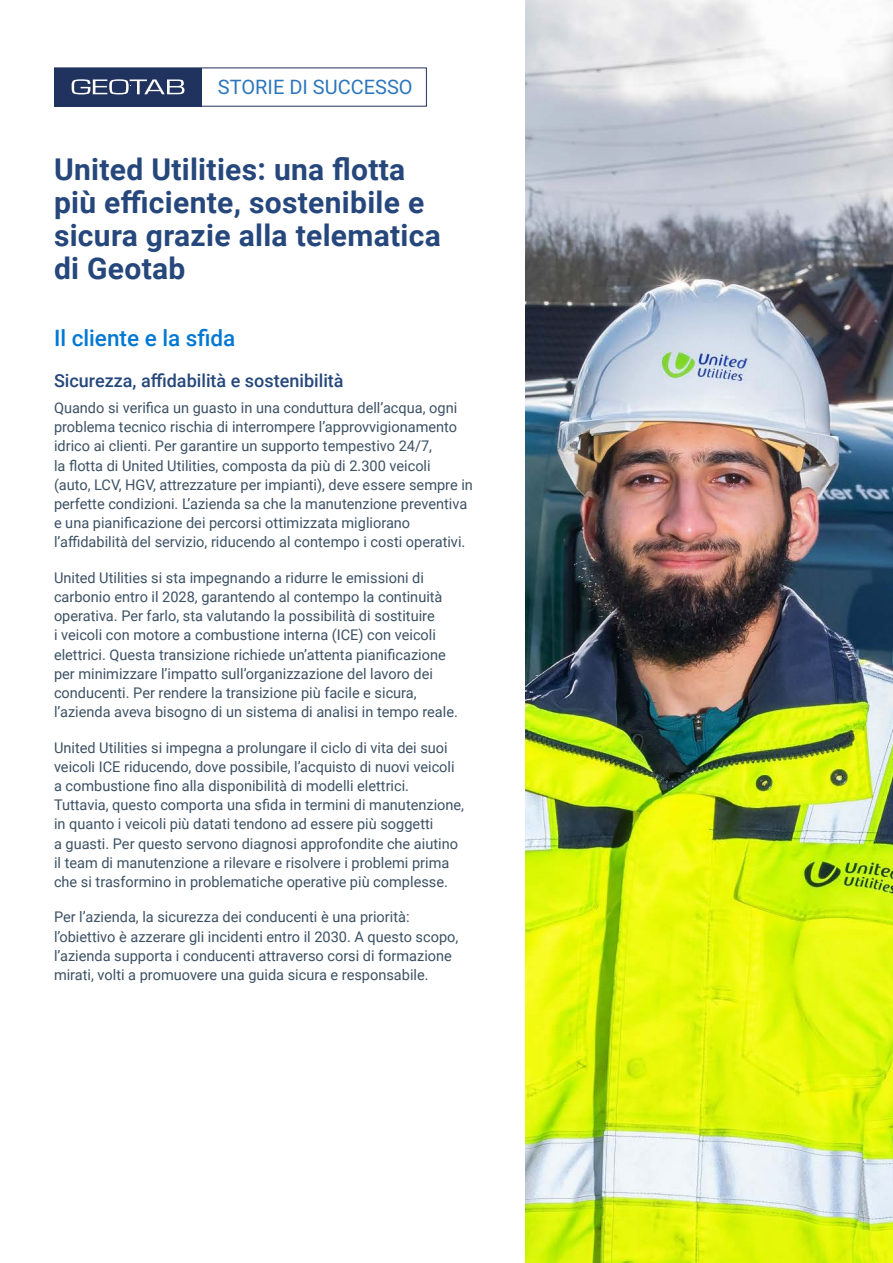
<style>
.page{position:relative;width:893px;height:1263px;background:#fff}
.page>*{position:absolute;margin:0;border:0;box-sizing:border-box;transform-origin:0 0}
.H1__Heading_1{font:700 30px/33px "Roboto";letter-spacing:.01em;color:#25477b}
.H2__Heading_2{font:500 22.5px "Roboto";color:#0078d3}
.t1{font:19.95px "Roboto";color:#2d76bc}
.H3__Heading_3{font:500 18px "Roboto";color:#25477b}
.P__Body_Copy{font:14.7px/19.2px "Roboto";color:#3c5164}
</style>
<div class="page">
<div style="left:54px;top:68px;width:148px;height:38px;background:#20325e"></div>
<svg style="left:72px;top:79px;width:112px;height:15px"></svg>
<div style="left:54px;top:68px;width:373px;height:38px;border:1px solid #20325e"></div>
<img style="left:525px;top:0;width:368px;height:1263px">
<p class="t1" style="left:218px;top:73px;width:196px">STORIE DI SUCCESSO</p>
<h1 class="H1__Heading_1" style="left:54px;top:152px;width:388px">United Utilities: una flotta più efficiente, sostenibile e sicura grazie alla telematica di Geotab</h1>
<h2 class="H2__Heading_2" style="left:54px;top:322px;width:183px">Il cliente e la sfida</h2>
<h3 class="H3__Heading_3" style="left:54px;top:368px;width:291px">Sicurezza, affidabilità e sostenibilità</h3>
<p class="P__Body_Copy" style="left:54px;top:398px;width:420px">Quando si verifica un guasto in una conduttura dell’acqua, ogni problema tecnico rischia di interrompere l’approvvigionamento idrico ai clienti. Per garantire un supporto tempestivo 24/7,<br>la flotta di United Utilities, composta da più di 2.300 veicoli<br>(auto, LCV, HGV, attrezzature per impianti), deve essere sempre in perfette condizioni. L’azienda sa che la manutenzione preventiva e una pianificazione dei percorsi ottimizzata migliorano l’affidabilità del servizio, riducendo al contempo i costi operativi.</p>
<p class="P__Body_Copy" style="left:54px;top:567px;width:405px">United Utilities si sta impegnando a ridurre le emissioni di carbonio entro il 2028, garantendo al contempo la continuità operativa. Per farlo, sta valutando la possibilità di sostituire<br>i veicoli con motore a combustione interna (ICE) con veicoli elettrici. Questa transizione richiede un’attenta pianificazione per minimizzare l’impatto sull’organizzazione del lavoro dei conducenti. Per rendere la transizione più facile e sicura, l’azienda aveva bisogno di un sistema di analisi in tempo reale.</p>
<p class="P__Body_Copy" style="left:54px;top:737px;width:412px">United Utilities si impegna a prolungare il ciclo di vita dei suoi veicoli ICE riducendo, dove possibile, l’acquisto di nuovi veicoli a combustione fino alla disponibilità di modelli elettrici.<br>Tuttavia, questo comporta una sfida in termini di manutenzione, in quanto i veicoli più datati tendono ad essere più soggetti<br>a guasti. Per questo servono diagnosi approfondite che aiutino il team di manutenzione a rilevare e risolvere i problemi prima che si trasformino in problematiche operative più complesse.</p>
<p class="P__Body_Copy" style="left:54px;top:907px;width:406px">Per l’azienda, la sicurezza dei conducenti è una priorità: l’obiettivo è azzerare gli incidenti entro il 2030. A questo scopo, l’azienda supporta i conducenti attraverso corsi di formazione mirati, volti a promuovere una guida sicura e responsabile.</p>
</div>
